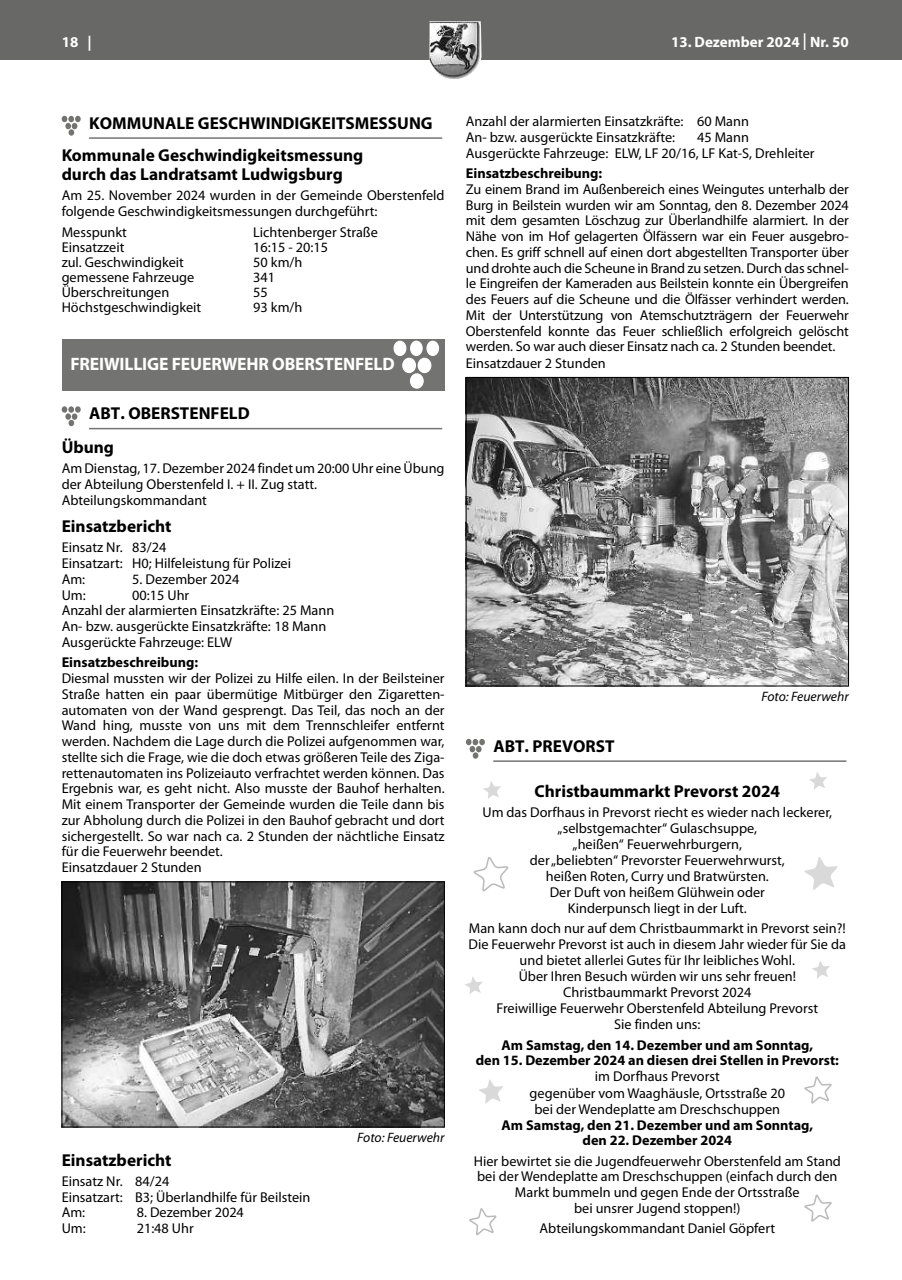
<style>
.page{position:relative;width:902px;height:1280px;background:#fff}
.page>*{position:absolute;margin:0;border:0;box-sizing:border-box;transform-origin:0 0}
.t1{font:700 18px "Myriad Pro";letter-spacing:-.01em;color:#fff}
.t2{font:700 17.25px/32.2px "Myriad Pro";color:#000}
.t3{font:700 15px "Myriad Pro";color:#fff}
.t4{font:14.25px/15.8px "Myriad Pro";color:#000}
.t5{font:700 14.25px/15.8px "Myriad Pro";color:#000;text-align:center}
.t6{font:italic 13.65px "Myriad Pro";color:#000}
.s1{font-weight:400;font-size:24.75px}
</style>
<div class="page">
<div style="left:0;top:0;width:901px;height:60px;background:#686867"></div>
<svg style="left:480px;top:24px;width:1px;height:36px"></svg>
<img style="left:429px;top:21px;width:51px;height:58px">
<hr style="left:89px;top:137px;width:353px;height:2px;background:#737372">
<div style="left:68px;top:129px;width:6px;height:7px;background:#737372;border-radius:50%"></div>
<svg style="left:62px;top:116px;width:19px;height:13px"></svg>
<div style="left:62px;top:339px;width:382px;height:51px;background:#737372"></div>
<div style="left:402px;top:358px;width:14px;height:15px;background:#fff;border:1px solid #fff;border-radius:50%"></div>
<div style="left:417px;top:358px;width:14px;height:15px;background:#fff;border:1px solid #fff;border-radius:50%"></div>
<div style="left:410px;top:373px;width:13px;height:16px;background:#fff;border:1px solid #fff;border-radius:50%"></div>
<div style="left:393px;top:341px;width:13px;height:15px;background:#fff;border:1px solid #fff;border-radius:50%"></div>
<div style="left:410px;top:341px;width:12px;height:15px;background:#fff;border:1px solid #fff;border-radius:50%"></div>
<div style="left:426px;top:341px;width:13px;height:15px;background:#fff;border:1px solid #fff;border-radius:50%"></div>
<hr style="left:89px;top:428px;width:353px;height:1px;background:#737372">
<div style="left:75px;top:406px;width:6px;height:7px;background:#737372;border-radius:50%"></div>
<svg style="left:62px;top:406px;width:15px;height:20px"></svg>
<img style="left:64px;top:883px;width:378px;height:242px">
<div style="left:62px;top:881px;width:382px;height:246px;border:1px solid #000"></div>
<img style="left:468px;top:379px;width:378px;height:305px">
<div style="left:466px;top:377px;width:382px;height:309px;border:1px solid #000"></div>
<hr style="left:493px;top:760px;width:353px;height:2px;background:#737372">
<div style="left:472px;top:752px;width:6px;height:7px;background:#737372;border-radius:50%"></div>
<svg style="left:466px;top:739px;width:19px;height:13px"></svg>
<svg style="left:804px;top:857px;width:33px;height:33px"></svg>
<svg style="left:479px;top:1079px;width:24px;height:25px"></svg>
<svg style="left:812px;top:961px;width:18px;height:17px"></svg>
<svg style="left:465px;top:977px;width:17px;height:17px"></svg>
<svg style="left:483px;top:781px;width:18px;height:18px"></svg>
<svg style="left:809px;top:772px;width:18px;height:18px"></svg>
<svg style="left:473px;top:857px;width:36px;height:35px"></svg>
<svg style="left:469px;top:1208px;width:28px;height:27px"></svg>
<svg style="left:804px;top:1076px;width:28px;height:27px"></svg>
<svg style="left:804px;top:1194px;width:28px;height:27px"></svg>
<p class="t3" style="left:62px;top:32px;width:31px">18 |</p>
<p class="t3" style="left:671px;top:32px;width:179px">13. Dezember 2024 <span class="s1">I</span> Nr. 50</p>
<p class="t2" style="left:62px;top:106px;width:372px;text-indent:28px">KOMMUNALE GESCHWINDIGKEITSMESSUNG<br>Kommunale Geschwindigkeitsmessung</p>
<p class="t2" style="left:62px;top:157px;width:282px">durch das Landratsamt Ludwigsburg</p>
<p class="t4" style="left:62px;top:187px;width:384px">Am 25. November 2024 wurden in der Gemeinde Oberstenfeld folgende Geschwindigkeitsmessungen durchgeführt:</p>
<p class="t4" style="left:62px;top:224px;width:67px">Messpunkt</p>
<p class="t4" style="left:253px;top:224px;width:126px">Lichtenberger Straße</p>
<p class="t4" style="left:62px;top:239px;width:64px">Einsatzzeit</p>
<p class="t4" style="left:253px;top:239px;width:76px">16:15 - 20:15</p>
<p class="t4" style="left:62px;top:254px;width:124px">zul. Geschwindigkeit</p>
<p class="t4" style="left:253px;top:254px;width:51px">50 km/h</p>
<p class="t4" style="left:62px;top:269px;width:134px">gemessene Fahrzeuge</p>
<p class="t4" style="left:253px;top:269px;width:23px">341</p>
<p class="t4" style="left:62px;top:284px;width:109px">Überschreitungen</p>
<p class="t4" style="left:253px;top:284px;width:16px">55</p>
<p class="t4" style="left:62px;top:299px;width:141px">Höchstgeschwindigkeit</p>
<p class="t4" style="left:253px;top:299px;width:51px">93 km/h</p>
<p class="t1" style="left:70px;top:353px;width:326px">FREIWILLIGE FEUERWEHR OBERSTENFELD</p>
<p class="t2" style="left:62px;top:396px;width:189px;line-height:33.5px;text-indent:28px">ABT. OBERSTENFELD<br>Übung</p>
<p class="t4" style="left:62px;top:460px;width:384px">Am Dienstag, 17. Dezember 2024 findet um 20:00 Uhr eine Übung der Abteilung Oberstenfeld I. + II. Zug statt.<br>Abteilungskommandant</p>
<p class="t2" style="left:62px;top:509px;width:111px">Einsatzbericht</p>
<p class="t4" style="left:62px;top:539px;width:231px">Einsatz Nr. 83/24<br>Einsatzart: H0; Hilfeleistung für Polizei<br>Am:</p>
<p class="t4" style="left:132px;top:571px;width:109px">5. Dezember 2024</p>
<p class="t4" style="left:62px;top:586px;width:274px;text-indent:70px">00:15 Uhr<br>Anzahl der alarmierten Einsatzkräfte: 25 Mann<br>An- bzw. ausgerückte Einsatzkräfte: 18 Mann<br>Ausgerückte Fahrzeuge: ELW</p>
<p class="t5" style="left:62px;top:654px;width:138px">Einsatzbeschreibung:</p>
<p class="t4" style="left:62px;top:670px;width:384px">Diesmal mussten wir der Polizei zu Hilfe eilen. In der Beilsteiner Straße hatten ein paar übermütige Mitbürger den Zigaretten&shy;automaten von der Wand gesprengt. Das Teil, das noch an der Wand hing, musste von uns mit dem Trennschleifer entfernt werden. Nachdem die Lage durch die Polizei aufgenommen war, stellte sich die Frage, wie die doch etwas größeren Teile des Ziga&shy;rettenautomaten ins Polizeiauto verfrachtet werden können. Das Ergebnis war, es geht nicht. Also musste der Bauhof herhalten.<br>Mit einem Transporter der Gemeinde wurden die Teile dann bis zur Abholung durch die Polizei in den Bauhof gebracht und dort sichergestellt. So war nach ca. 2 Stunden der nächtliche Einsatz für die Feuerwehr beendet.<br>Einsatzdauer 2 Stunden</p>
<p class="t4" style="left:62px;top:587px;width:26px">Um:</p>
<p class="t2" style="left:62px;top:1143px;width:111px">Einsatzbericht</p>
<p class="t4" style="left:62px;top:1173px;width:250px">Einsatz Nr. 84/24<br>Einsatzart: B3; Überlandhilfe für Beilstein<br>Am:</p>
<p class="t4" style="left:137px;top:1204px;width:109px">8. Dezember 2024</p>
<p class="t4" style="left:62px;top:1220px;width:26px">Um:</p>
<p class="t4" style="left:137px;top:1220px;width:59px">21:48 Uhr</p>
<p class="t6" style="left:357px;top:1129px;width:89px">Foto: Feuerwehr</p>
<p class="t4" style="left:466px;top:112px;width:284px">Anzahl der alarmierten Einsatzkräfte: 60 Mann<br>An- bzw. ausgerückte Einsatzkräfte:</p>
<p class="t4" style="left:466px;top:129px;width:350px;text-indent:231px">45 Mann<br>Ausgerückte Fahrzeuge: ELW, LF 20/16, LF Kat-S, Drehleiter</p>
<p class="t5" style="left:466px;top:165px;width:138px">Einsatzbeschreibung:</p>
<p class="t4" style="left:466px;top:181px;width:384px">Zu einem Brand im Außenbereich eines Weingutes unterhalb der Burg in Beilstein wurden wir am Sonntag, den 8. Dezember 2024 mit dem gesamten Löschzug zur Überlandhilfe alarmiert. In der Nähe von im Hof gelagerten Ölfässern war ein Feuer ausgebro&shy;chen. Es griff schnell auf einen dort abgestellten Transporter über und drohte auch die Scheune in Brand zu setzen. Durch das schnel&shy;le Eingreifen der Kameraden aus Beilstein konnte ein Übergreifen des Feuers auf die Scheune und die Ölfässer verhindert werden.<br>Mit der Unterstützung von Atemschutzträgern der Feuerwehr Oberstenfeld konnte das Feuer schließlich erfolgreich gelöscht werden. So war auch dieser Einsatz nach ca. 2 Stunden beendet.<br>Einsatzdauer 2 Stunden</p>
<p class="t6" style="left:761px;top:688px;width:89px">Foto: Feuerwehr</p>
<p class="t2" style="left:493px;top:729px;width:122px">ABT. PREVORST</p>
<p class="t2" style="left:534px;top:775px;width:247px">Christbaummarkt Prevorst 2024</p>
<p class="t4" style="left:482px;top:804px;width:351px;text-align:center">Um das Dorfhaus in Prevorst riecht es wieder nach leckerer, „selbstgemachter“ Gulaschsuppe,<br>„heißen“ Feuerwehrburgern,<br>der „beliebten“ Prevorster Feuerwehrwurst,<br>heißen Roten, Curry und Bratwürsten.<br>Der Duft von heißem Glühwein oder<br>Kinderpunsch liegt in der Luft.</p>
<p class="t4" style="left:468px;top:920px;width:379px;text-align:center">Man kann doch nur auf dem Christbaummarkt in Prevorst sein?!<br>Die Feuerwehr Prevorst ist auch in diesem Jahr wieder für Sie da und bietet allerlei Gutes für Ihr leibliches Wohl.<br>Über Ihren Besuch würden wir uns sehr freuen!<br>Christbaummarkt Prevorst 2024<br>Freiwillige Feuerwehr Oberstenfeld Abteilung Prevorst<br>Sie finden uns:</p>
<p class="t5" style="left:475px;top:1036px;width:365px">Am Samstag, den 14. Dezember und am Sonntag,<br>den 15. Dezember 2024 an diesen drei Stellen in Prevorst:</p>
<p class="t4" style="left:529px;top:1068px;width:257px;text-align:center">im Dorfhaus Prevorst<br>gegenüber vom Waaghäusle, Ortsstraße 20 bei der Wendeplatte am Dreschschuppen</p>
<p class="t5" style="left:501px;top:1116px;width:313px">Am Samstag, den 21. Dezember und am Sonntag, den 22. Dezember 2024</p>
<p class="t4" style="left:473px;top:1153px;width:369px;text-align:center">Hier bewirtet sie die Jugendfeuerwehr Oberstenfeld am Stand bei der Wendeplatte am Dreschschuppen (einfach durch den Markt bummeln und gegen Ende der Ortsstraße<br>bei unsrer Jugend stoppen!)</p>
<p class="t4" style="left:539px;top:1220px;width:237px">Abteilungskommandant Daniel Göpfert</p>
</div>
